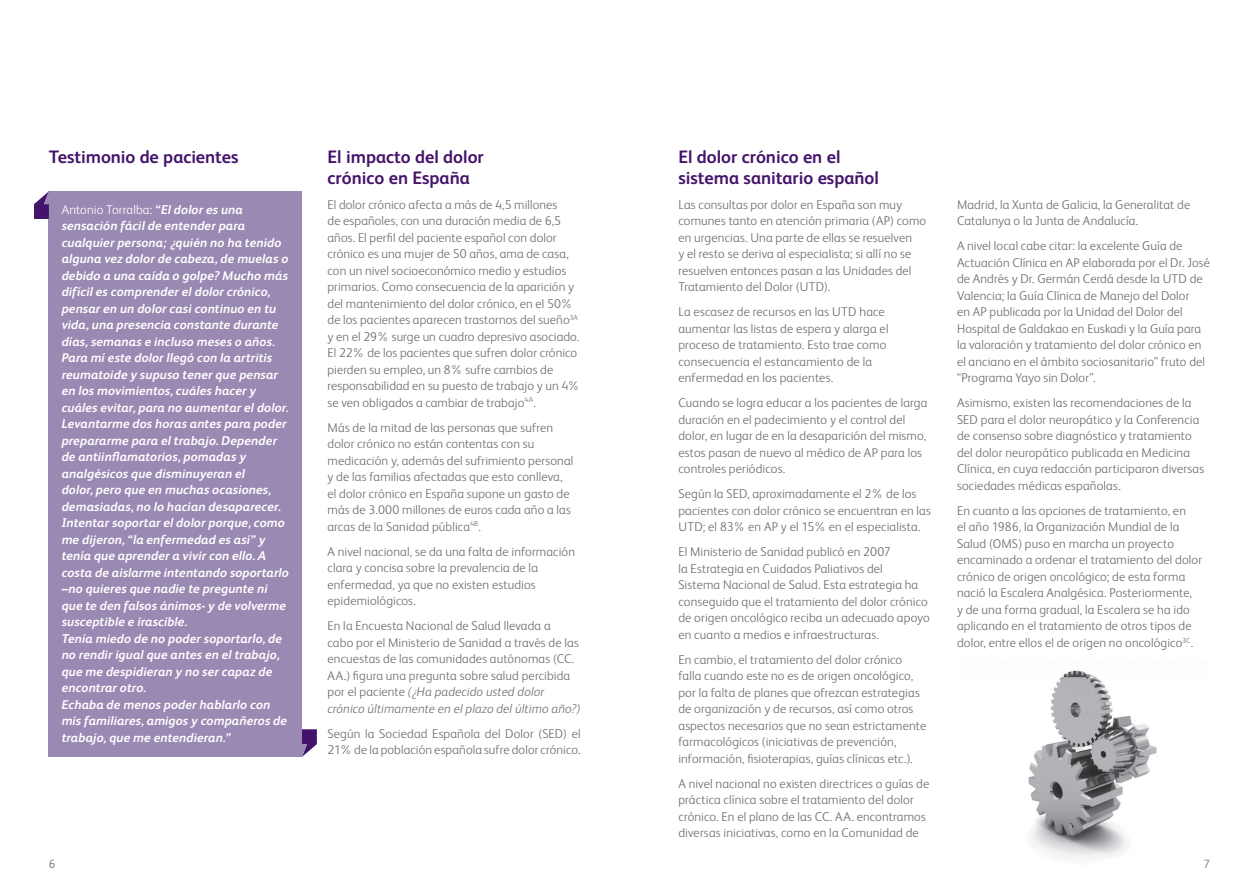
<style>
.page{position:relative;width:1259px;height:893px;background:#fff}
.page>*{position:absolute;margin:0;border:0;box-sizing:border-box;transform-origin:0 0}
._12pt_sub_head_bold{font:700 18px/21px "FS Albert";color:#44146b}
.t1{font:300 12.75px/16.5px "FS Albert";letter-spacing:.01em;color:#6c6d70}
.t2{font:italic 700 12.75px/16.5px "FS Albert";letter-spacing:.01em;color:#fff}
.t3{font:300 12px "FS Albert";color:#6c6d70}
.s1{font-weight:300;font-style:normal}
.s2{font-style:italic}
</style>
<div class="page">
<img style="left:1028px;top:670px;width:129px;height:190px">
<div style="left:49px;top:191px;width:253px;height:566px;background:#9a89b3"></div>
<svg style="left:34px;top:191px;width:15px;height:28px"></svg>
<svg style="left:302px;top:729px;width:15px;height:28px"></svg>
<p class="_12pt_sub_head_bold" style="left:49px;top:145px;width:191px">Testimonio de pacientes</p>
<p class="t2" style="left:62px;top:201px;width:228px"><span class="s1">Antonio Torralba:</span> “El dolor es una sensación fácil de entender para cualquier persona; ¿quién no ha tenido alguna vez dolor de cabeza, de muelas o debido a una caída o golpe? Mucho más difícil es comprender el dolor crónico, pensar en un dolor casi continuo en tu vida, una presencia constante durante días, semanas e incluso meses o años.</p>
<p class="t2" style="left:62px;top:349px;width:228px">Para mí este dolor llegó con la artritis reumatoide y supuso tener que pensar en los movimientos, cuáles hacer y cuáles evitar, para no aumentar el dolor.<br>Levantarme dos horas antes para poder prepararme para el trabajo. Depender de antiinflamatorios, pomadas y analgésicos que disminuyeran el<br>dolor, pero que en muchas ocasiones, demasiadas, no lo hacían desaparecer.</p>
<p class="t2" style="left:62px;top:514px;width:229px">Intentar soportar el dolor porque, como me dijeron, “la enfermedad es así” y tenía que aprender a vivir con ello. A costa de aislarme intentando soportarlo –no quieres que nadie te pregunte ni que te den falsos ánimos- y de volverme susceptible e irascible.</p>
<p class="t2" style="left:62px;top:630px;width:222px">Tenía miedo de no poder soportarlo, de no rendir igual que antes en el trabajo, que me despidieran y no ser capaz de encontrar otro.</p>
<p class="t2" style="left:62px;top:696px;width:227px">Echaba de menos poder hablarlo con mis familiares, amigos y compañeros de trabajo, que me entendieran.”</p>
<p class="_12pt_sub_head_bold" style="left:327px;top:145px;width:158px">El impacto del dolor crónico en España</p>
<p class="t1" style="left:327px;top:195px;width:254px">El dolor crónico afecta a más de 4,5 millones<br>de españoles, con una duración media de 6,5 años. El perfil del paciente español con dolor crónico es una mujer de 50 años, ama de casa, con un nivel socioeconómico medio y estudios primarios. Como consecuencia de la aparición y del mantenimiento del dolor crónico, en el 50% de los pacientes aparecen trastornos del sueño<sup>3A </sup>y en el 29% surge un cuadro depresivo asociado.<br>El 22% de los pacientes que sufren dolor crónico pierden su empleo, un 8% sufre cambios de responsabilidad en su puesto de trabajo y un 4% se ven obligados a cambiar de trabajo<sup>4A</sup>.</p>
<p class="t1" style="left:327px;top:418px;width:247px">Más de la mitad de las personas que sufren dolor crónico no están contentas con su medicación y, además del sufrimiento personal y de las familias afectadas que esto conlleva, el dolor crónico en España supone un gasto de más de 3.000 millones de euros cada año a las arcas de la Sanidad pública<sup>4B</sup>.</p>
<p class="t1" style="left:327px;top:542px;width:249px">A nivel nacional, se da una falta de información clara y concisa sobre la prevalencia de la enfermedad, ya que no existen estudios epidemiológicos.</p>
<p class="t1" style="left:327px;top:617px;width:254px">En la Encuesta Nacional de Salud llevada a<br>cabo por el Ministerio de Sanidad a través de las encuestas de las comunidades autónomas (CC.<br>AA.) figura una pregunta sobre salud percibida por el paciente <span class="s2">(¿Ha padecido usted dolor crónico últimamente en el plazo del último año?)</span></p>
<p class="t1" style="left:327px;top:724px;width:255px">Según la Sociedad Española del Dolor (SED) el<br>21% de la población española sufre dolor crónico.</p>
<p class="_12pt_sub_head_bold" style="left:678px;top:145px;width:202px">El dolor crónico en el sistema sanitario español</p>
<p class="t1" style="left:678px;top:195px;width:249px">Las consultas por dolor en España son muy comunes tanto en atención primaria (AP) como en urgencias. Una parte de ellas se resuelven<br>y el resto se deriva al especialista; si allí no se resuelven entonces pasan a las Unidades del Tratamiento del Dolor (UTD).</p>
<p class="t1" style="left:678px;top:303px;width:212px">La escasez de recursos en las UTD hace aumentar las listas de espera y alarga el proceso de tratamiento. Esto trae como consecuencia el estancamiento de la enfermedad en los pacientes.</p>
<p class="t1" style="left:678px;top:394px;width:250px">Cuando se logra educar a los pacientes de larga duración en el padecimiento y el control del dolor, en lugar de en la desaparición del mismo, estos pasan de nuevo al médico de AP para los controles periódicos.</p>
<p class="t1" style="left:678px;top:485px;width:254px">Según la SED, aproximadamente el 2% de los pacientes con dolor crónico se encuentran en las<br>UTD; el 83% en AP y el 15% en el especialista.</p>
<p class="t1" style="left:678px;top:543px;width:253px">El Ministerio de Sanidad publicó en 2007<br>la Estrategia en Cuidados Paliativos del<br>Sistema Nacional de Salud. Esta estrategia ha conseguido que el tratamiento del dolor crónico de origen oncológico reciba un adecuado apoyo en cuanto a medios e infraestructuras.</p>
<p class="t1" style="left:678px;top:650px;width:249px">En cambio, el tratamiento del dolor crónico falla cuando este no es de origen oncológico, por la falta de planes que ofrezcan estrategias de organización y de recursos, así como otros aspectos necesarios que no sean estrictamente farmacológicos (iniciativas de prevención, información, fisioterapias, guías clínicas etc.).</p>
<p class="t1" style="left:678px;top:774px;width:252px">A nivel nacional no existen directrices o guías de práctica clínica sobre el tratamiento del dolor crónico. En el plano de las CC. AA. encontramos diversas iniciativas, como en la Comunidad de</p>
<p class="t1" style="left:957px;top:195px;width:235px">Madrid, la Xunta de Galicia, la Generalitat de<br>Catalunya o la Junta de Andalucía.</p>
<p class="t1" style="left:957px;top:237px;width:255px">A nivel local cabe citar: la excelente Guía de Actuación Clínica en AP elaborada por el Dr. José de Andrés y Dr. Germán Cerdá desde la UTD de Valencia; la Guía Clínica de Manejo del Dolor<br>en AP publicada por la Unidad del Dolor del Hospital de Galdakao en Euskadi y la Guía para la valoración y tratamiento del dolor crónico en el anciano en el ámbito sociosanitario” fruto del “Programa Yayo sin Dolor”.</p>
<p class="t1" style="left:957px;top:394px;width:249px">Asimismo, existen las recomendaciones de la SED para el dolor neuropático y la Conferencia de consenso sobre diagnóstico y tratamiento del dolor neuropático publicada en Medicina Clínica, en cuya redacción participaron diversas sociedades médicas españolas.</p>
<p class="t1" style="left:957px;top:501px;width:247px">En cuanto a las opciones de tratamiento, en<br>el año 1986, la Organización Mundial de la Salud (OMS) puso en marcha un proyecto encaminado a ordenar el tratamiento del dolor crónico de origen oncológico; de esta forma nació la Escalera Analgésica. Posteriormente,<br>y de una forma gradual, la Escalera se ha ido aplicando en el tratamiento de otros tipos de dolor, entre ellos el de origen no oncológico<sup>3C</sup>.</p>
<p class="t3" style="left:49px;top:856px;width:8px">6</p>
<p class="t3" style="left:1203px;top:856px;width:8px">7</p>
</div>
